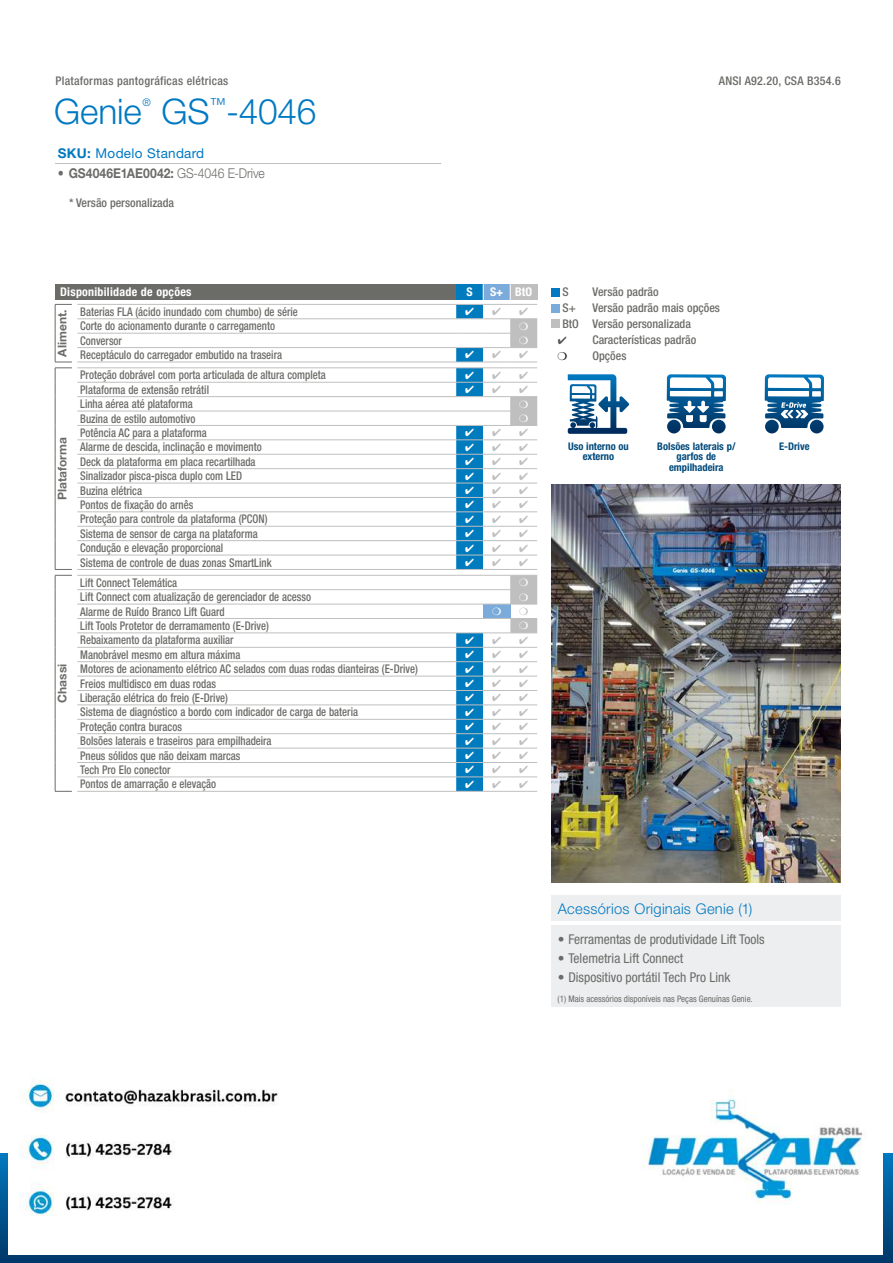
<style>
.page{position:relative;width:893px;height:1263px;background:#fff}
.page>*{position:absolute;margin:0;border:0;box-sizing:border-box;transform-origin:0 0}
.t1{font:300 35.25px "Helvetica Neue LT Std";letter-spacing:-.005em;color:#0079c2}
.t2{font:300 14.7px "Helvetica Neue LT Std";letter-spacing:.015em;color:#0079c2}
.t3{font:condensed 13.5px "Helvetica Neue LT Std";color:#6b6b68}
.t4{font:300 13.5px "Helvetica Neue LT Std";letter-spacing:-.01em;color:#6b6b68;scale:.9 1}
.t5{font:13.5px "Helvetica Neue LT Std";letter-spacing:.02em;color:#0079c2}
.t6{font:500 condensed 12px "Helvetica Neue LT Std";color:#6b6b68;scale:.9 1}
.t7{font:500 condensed 12px/15.9px "Helvetica Neue LT Std";color:#6b6b68}
.t8{font:500 condensed 12px "Helvetica Neue LT Std";letter-spacing:.02em;color:#6b6b68}
.t9{font:700 condensed 12px "Helvetica Neue LT Std";letter-spacing:.02em;color:#fff}
.t10{font:700 12px "Helvetica Neue LT Std";color:#6b6b68}
.t11{font:700 condensed 10.5px/10.5px "Helvetica Neue LT Std";color:#004a7b;text-align:center}
.t12{font:300 10.5px "Helvetica Neue LT Std";color:#0079c2}
.t13{font:condensed 9px "Helvetica Neue LT Std";color:#6b6b68}
.s1{font-weight:700}
.s2{color:#57585a}
</style>
<div class="page">
<div style="left:0;top:1153px;width:893px;height:110px;background:linear-gradient(to bottom,#0077be,#003868)"></div>
<div style="left:551px;top:288px;width:9px;height:8px;background:#0079c2"></div>
<div style="left:551px;top:304px;width:9px;height:8px;background:#7aabdb"></div>
<div style="left:551px;top:320px;width:9px;height:8px;background:#c0bfbf"></div>
<div style="left:551px;top:926px;width:290px;height:81px;background:#edeef0"></div>
<div style="left:551px;top:895px;width:290px;height:26px;background:#edeef0"></div>
<div style="left:55px;top:284px;width:401px;height:16px;background:#6b6b68"></div>
<hr style="left:77px;top:304px;width:379px;height:1px;background:#c0bfbf">
<hr style="left:77px;top:319px;width:379px;height:1px;background:#c0bfbf">
<hr style="left:77px;top:333px;width:379px;height:1px;background:#c0bfbf">
<hr style="left:77px;top:347px;width:379px;height:1px;background:#c0bfbf">
<hr style="left:77px;top:362px;width:379px;height:1px;background:#c0bfbf">
<hr style="left:77px;top:368px;width:379px;height:1px;background:#c0bfbf">
<hr style="left:77px;top:382px;width:379px;height:1px;background:#c0bfbf">
<hr style="left:77px;top:396px;width:379px;height:1px;background:#c0bfbf">
<hr style="left:77px;top:411px;width:379px;height:1px;background:#c0bfbf">
<hr style="left:77px;top:425px;width:379px;height:1px;background:#c0bfbf">
<hr style="left:77px;top:440px;width:379px;height:1px;background:#c0bfbf">
<hr style="left:77px;top:454px;width:379px;height:1px;background:#c0bfbf">
<hr style="left:77px;top:468px;width:379px;height:1px;background:#c0bfbf">
<hr style="left:77px;top:483px;width:379px;height:1px;background:#c0bfbf">
<hr style="left:77px;top:497px;width:379px;height:1px;background:#c0bfbf">
<hr style="left:77px;top:512px;width:379px;height:1px;background:#c0bfbf">
<hr style="left:77px;top:526px;width:379px;height:1px;background:#c0bfbf">
<hr style="left:77px;top:540px;width:379px;height:1px;background:#c0bfbf">
<hr style="left:77px;top:555px;width:379px;height:1px;background:#c0bfbf">
<hr style="left:77px;top:569px;width:379px;height:1px;background:#c0bfbf">
<hr style="left:77px;top:575px;width:379px;height:1px;background:#c0bfbf">
<hr style="left:77px;top:589px;width:379px;height:1px;background:#c0bfbf">
<hr style="left:77px;top:604px;width:379px;height:1px;background:#c0bfbf">
<hr style="left:77px;top:618px;width:379px;height:1px;background:#c0bfbf">
<hr style="left:77px;top:633px;width:379px;height:1px;background:#c0bfbf">
<hr style="left:77px;top:647px;width:379px;height:1px;background:#c0bfbf">
<hr style="left:77px;top:661px;width:379px;height:1px;background:#c0bfbf">
<hr style="left:77px;top:676px;width:379px;height:1px;background:#c0bfbf">
<hr style="left:77px;top:690px;width:379px;height:1px;background:#c0bfbf">
<hr style="left:77px;top:705px;width:379px;height:1px;background:#c0bfbf">
<hr style="left:77px;top:719px;width:379px;height:1px;background:#c0bfbf">
<hr style="left:77px;top:733px;width:379px;height:1px;background:#c0bfbf">
<hr style="left:77px;top:748px;width:379px;height:1px;background:#c0bfbf">
<hr style="left:77px;top:762px;width:379px;height:1px;background:#c0bfbf">
<hr style="left:77px;top:777px;width:379px;height:1px;background:#c0bfbf">
<hr style="left:77px;top:791px;width:379px;height:1px;background:#c0bfbf">
<svg style="left:55px;top:304px;width:17px;height:488px"></svg>
<hr style="left:55px;top:163px;width:386px;height:1px;background:#c0bfbf">
<svg style="left:568px;top:374px;width:61px;height:60px"></svg>
<svg style="left:667px;top:374px;width:59px;height:59px"></svg>
<svg style="left:765px;top:374px;width:59px;height:59px"></svg>
<img style="left:551px;top:484px;width:290px;height:398px">
<img style="left:8px;top:1078px;width:875px;height:177px">
<svg style="left:456px;top:284px;width:81px;height:508px"></svg>
<p class="t8" style="left:56px;top:73px;width:174px">Plataformas pantográficas elétricas</p>
<p class="t8" style="left:719px;top:73px;width:123px">ANSI A92.20, CSA B354.6</p>
<h1 class="t1" style="left:54px;top:90px;width:89px">Genie</h1>
<p class="t12" style="left:142px;top:96px;width:10px">®</p>
<h1 class="t1" style="left:162px;top:90px;width:156px">GS<sup>™</sup>-4046</h1>
<p class="t5" style="left:58px;top:145px;width:148px"><span class="s1">SKU:</span> Modelo Standard</p>
<p class="t4" style="left:58px;top:165px;width:231px">• <span class="s1">GS4046E1AE0042:</span> GS-4046 E-Drive</p>
<p class="t7" style="left:69px;top:194px;width:107px">* Versão personalizada</p>
<p class="t9" style="left:60px;top:285px;width:133px">Disponibilidade de opções</p>
<p class="t9" style="left:467px;top:285px;width:8px">S</p>
<p class="t9" style="left:490px;top:285px;width:44px">S+ BtO</p>
<p class="t10" style="left:55px;top:357px;width:48px;rotate:-90deg">Aliment.</p>
<p class="t6" style="left:80px;top:304px;width:243px">Baterias FLA (ácido inundado com chumbo) de série</p>
<p class="t6" style="left:80px;top:319px;width:218px">Corte do acionamento durante o carregamento</p>
<p class="t6" style="left:80px;top:333px;width:48px">Conversor</p>
<p class="t6" style="left:80px;top:348px;width:226px">Receptáculo do carregador embutido na traseira</p>
<p class="t10" style="left:55px;top:500px;width:64px;rotate:-90deg">Plataforma</p>
<p class="t10" style="left:55px;top:703px;width:40px;rotate:-90deg">Chassi</p>
<p class="t6" style="left:80px;top:368px;width:274px">Proteção dobrável com porta articulada de altura completa</p>
<p class="t6" style="left:80px;top:382px;width:145px">Plataforma de extensão retrátil</p>
<p class="t6" style="left:80px;top:397px;width:127px">Linha aérea até plataforma</p>
<p class="t6" style="left:80px;top:411px;width:130px">Buzina de estilo automotivo</p>
<p class="t6" style="left:80px;top:425px;width:142px">Potência AC para a plataforma</p>
<p class="t6" style="left:80px;top:440px;width:203px">Alarme de descida, inclinação e movimento</p>
<p class="t6" style="left:80px;top:454px;width:196px">Deck da plataforma em placa recartilhada</p>
<p class="t6" style="left:80px;top:469px;width:181px">Sinalizador pisca-pisca duplo com LED</p>
<p class="t6" style="left:80px;top:483px;width:70px">Buzina elétrica</p>
<p class="t6" style="left:80px;top:497px;width:127px">Pontos de fixação do arnês</p>
<p class="t6" style="left:80px;top:512px;width:210px">Proteção para controle da plataforma (PCON)</p>
<p class="t6" style="left:80px;top:526px;width:199px">Sistema de sensor de carga na plataforma</p>
<p class="t6" style="left:80px;top:541px;width:161px">Condução e elevação proporcional</p>
<p class="t6" style="left:80px;top:555px;width:214px">Sistema de controle de duas zonas SmartLink</p>
<p class="t6" style="left:80px;top:575px;width:109px">Lift Connect Telemática</p>
<p class="t6" style="left:80px;top:590px;width:258px">Lift Connect com atualização de gerenciador de acesso</p>
<p class="t6" style="left:80px;top:604px;width:162px">Alarme de Ruído Branco Lift Guard</p>
<p class="t6" style="left:80px;top:618px;width:211px">Lift Tools Protetor de derramamento (E-Drive)</p>
<p class="t6" style="left:80px;top:633px;width:172px">Rebaixamento da plataforma auxiliar</p>
<p class="t6" style="left:80px;top:647px;width:180px">Manobrável mesmo em altura máxima</p>
<p class="t6" style="left:80px;top:662px;width:377px">Motores de acionamento elétrico AC selados com duas rodas dianteiras (E-Drive)</p>
<p class="t6" style="left:80px;top:676px;width:152px">Freios multidisco em duas rodas</p>
<p class="t6" style="left:80px;top:690px;width:166px">Liberação elétrica do freio (E-Drive)</p>
<p class="t6" style="left:80px;top:705px;width:310px">Sistema de diagnóstico a bordo com indicador de carga de bateria</p>
<p class="t6" style="left:80px;top:719px;width:115px">Proteção contra buracos</p>
<p class="t6" style="left:80px;top:734px;width:214px">Bolsões laterais e traseiros para empilhadeira</p>
<p class="t6" style="left:80px;top:748px;width:180px">Pneus sólidos que não deixam marcas</p>
<p class="t6" style="left:80px;top:762px;width:102px">Tech Pro Elo conector</p>
<p class="t6" style="left:80px;top:777px;width:153px">Pontos de amarração e elevação</p>
<p class="t7" style="left:562px;top:284px;width:8px">S</p>
<p class="t7" style="left:592px;top:284px;width:68px">Versão padrão</p>
<p class="t7" style="left:562px;top:300px;width:15px">S+</p>
<p class="t7" style="left:562px;top:300px;width:159px;text-indent:30px">Versão padrão mais opções<br>BtO Versão personalizada</p>
<p class="t7" style="left:558px;top:332px;width:140px"><span class="s2">✔</span> Características padrão</p>
<p class="t7" style="left:592px;top:348px;width:35px">Opções</p>
<p class="t11" style="left:568px;top:441px;width:62px">Uso interno ou externo</p>
<p class="t11" style="left:657px;top:441px;width:80px">Bolsões laterais p/</p>
<p class="t11" style="left:779px;top:441px;width:32px">E-Drive</p>
<p class="t11" style="left:669px;top:451px;width:56px">garfos de empilhadeira</p>
<p class="t2" style="left:558px;top:900px;width:196px">Acessórios Originais Genie (1)</p>
<p class="t3" style="left:558px;top:931px;width:208px">• Ferramentas de produtividade Lift Tools</p>
<p class="t3" style="left:558px;top:950px;width:127px">• Telemetria Lift Connect</p>
<p class="t3" style="left:558px;top:970px;width:174px">• Dispositivo portátil Tech Pro Link</p>
<p class="t13" style="left:558px;top:993px;width:197px">(1) Mais acessórios disponíveis nas Peças Genuínas Genie.</p>
</div>
